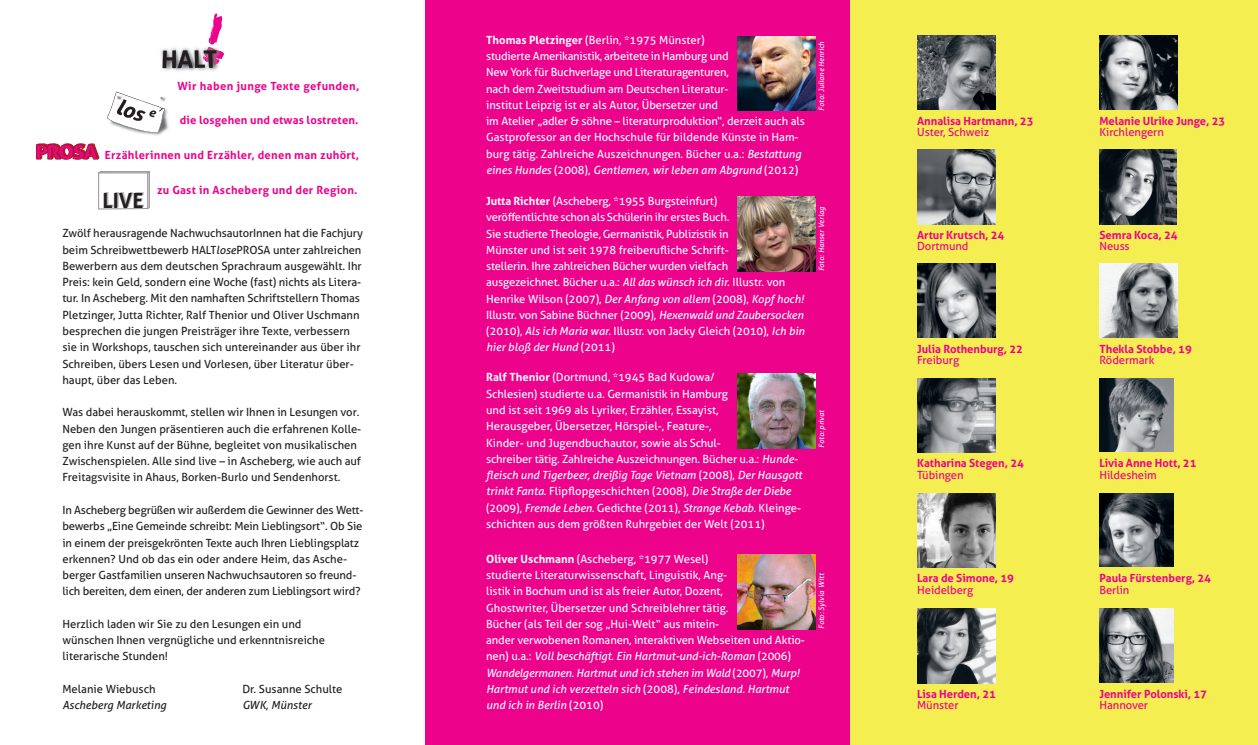
<style>
.page{position:relative;width:1258px;height:745px;background:#fff}
.page>*{position:absolute;margin:0;border:0;box-sizing:border-box;transform-origin:0 0}
.t1{font:700 20.88px "Aller";color:#231f20}
.t2{font:11.25px/16.2px "Aller";letter-spacing:-.01em;color:#fff}
.t3{font:11.25px/16.2px "Aller";letter-spacing:-.005em;color:#231f20}
.t4{font:700 11.25px "Aller";letter-spacing:-.005em;color:#ed028c}
.t5{font:11.25px "Aller";letter-spacing:-.005em;color:#ed028c}
.t6{font:700 11.25px "Aller";letter-spacing:.025em;color:#ed028c}
.t7{font:italic 11.25px "Aller";color:#231f20}
.t8{font:700 11.25px "Aller";letter-spacing:.035em;color:#ed028c}
.t9{font:italic 7.5px "Aller";color:#fff}
.s1{font-style:italic}
.s2{font-weight:700}
</style>
<div class="page">
<div style="left:425px;top:0;width:425px;height:744px;background:#ed028c"></div>
<div style="left:850px;top:0;width:408px;height:744px;background:#f4ee50"></div>
<img style="left:160px;top:50px;width:26px;height:21px">
<img style="left:186px;top:68px;width:32px;height:3px">
<svg style="left:162px;top:13px;width:62px;height:55px"></svg>
<img style="left:106px;top:118px;width:63px;height:18px">
<img style="left:165px;top:98px;width:3px;height:20px">
<svg style="left:107px;top:91px;width:58px;height:42px"></svg>
<svg style="left:36px;top:143px;width:63px;height:16px"></svg>
<img style="left:737px;top:36px;width:78px;height:74px">
<img style="left:917px;top:35px;width:78px;height:75px">
<img style="left:737px;top:197px;width:78px;height:74px">
<img style="left:737px;top:373px;width:78px;height:75px">
<img style="left:737px;top:554px;width:78px;height:74px">
<img style="left:1099px;top:35px;width:78px;height:75px">
<img style="left:917px;top:149px;width:78px;height:75px">
<img style="left:1099px;top:149px;width:78px;height:75px">
<img style="left:917px;top:378px;width:78px;height:74px">
<img style="left:917px;top:493px;width:78px;height:74px">
<img style="left:917px;top:608px;width:78px;height:74px">
<img style="left:917px;top:263px;width:78px;height:74px">
<img style="left:1099px;top:378px;width:75px;height:73px">
<img style="left:1099px;top:493px;width:75px;height:73px">
<img style="left:1099px;top:608px;width:75px;height:73px">
<img style="left:1099px;top:263px;width:78px;height:74px">
<svg style="left:99px;top:171px;width:51px;height:38px"></svg>
<img style="left:105px;top:192px;width:39px;height:15px">
<p class="t8" style="left:177px;top:81px;width:184px">Wir haben junge Texte gefunden,</p>
<p class="t4" style="left:180px;top:116px;width:180px">die losgehen und etwas lostreten.</p>
<p class="t6" style="left:105px;top:150px;width:256px">Erzählerinnen und Erzähler, denen man zuhört,</p>
<p class="t6" style="left:157px;top:185px;width:202px">zu Gast in Ascheberg und der Region.</p>
<h1 class="t1" style="left:103px;top:192px;width:42px">LIVE</h1>
<p class="t3" style="left:62px;top:226px;width:302px">Zwölf herausragende NachwuchsautorInnen hat die Fachjury beim Schreibwettbewerb HALT<span class="s1">lose</span>PROSA unter zahlreichen Bewerbern aus dem deutschen Sprach raum aus gewählt. Ihr Preis: kein Geld, sondern eine Woche (fast) nichts als Litera&shy;tur. In Ascheberg. Mit den namhaften Schrift stellern Thomas Pletzinger, Jutta Richter, Ralf Thenior und Oliver Uschmann besprechen die jungen Preisträger ihre Texte, verbessern sie in Workshops, tauschen sich untereinander aus über ihr Schreiben, übers Lesen und Vorlesen, über Literatur über&shy;haupt, über das Leben.</p>
<p class="t3" style="left:62px;top:405px;width:300px">Was dabei herauskommt, stellen wir Ihnen in Lesungen vor .<br>Neben den Jungen präsentieren auch die erfahre nen Kolle&shy;gen ihre Kunst auf der Bühne, begleitet von musika lischen Zwischenspielen. Alle sind live – in Ascheberg, wie auch auf Freitagsvisite in Ahaus, Borken- Burlo und Sendenhorst.</p>
<p class="t3" style="left:62px;top:502px;width:302px">In Ascheberg begrüßen wir außerdem die Gewinner des Wett&shy;bewerbs „Eine Gemeinde schreibt: Mein Lieblingsort“. Ob Sie in einem der preisgekrönten Texte auch Ihren Lieblings platz erkennen? Und ob das ein oder andere Heim, das Asche&shy;berger Gastfamilien unseren Nach wuchsautoren so freund&shy;lich bereiten, dem einen, der anderen zum Lieblingsort wird?</p>
<p class="t3" style="left:62px;top:616px;width:264px">Herzlich laden wir Sie zu den Lesungen ein und wünschen Ihnen vergnügliche und erkenntnisreiche literarische Stunden!</p>
<p class="t3" style="left:62px;top:681px;width:95px">Melanie Wiebusch</p>
<p class="t3" style="left:242px;top:681px;width:102px">Dr. Susanne Schulte</p>
<p class="t7" style="left:62px;top:700px;width:106px">Ascheberg Marketing</p>
<p class="t7" style="left:242px;top:700px;width:71px">GWK, Münster</p>
<p class="t2" style="left:486px;top:33px;width:320px"><span class="s2">Thomas Pletzinger</span> (Berlin, *1975 Münster)<br>studierte Amerikanistik, arbeitete in Hamburg und<br>New York für Buchverlage und Literaturagenturen,<br>nach dem Zweitstudium am Deutschen Literatur-<br>institut Leipzig ist er als Autor, Übersetzer und<br>im Atelier „adler &amp; söhne – literaturproduktion“, derzeit auch als Gastprofessor an der Hochschule für bildende Künste in Ham&shy;burg tätig. Zahlreiche Auszeichnungen. Bücher u.a.: <span class="s1">Bestattung eines Hundes</span> (2008), <span class="s1">Gentlemen, wir leben am Abgrund</span> (2012)</p>
<p class="t2" style="left:486px;top:194px;width:320px"><span class="s2">Jutta Richter</span> (Ascheberg, *1955 Burgsteinfurt)<br>veröffentlichte schon als Schülerin ihr erstes Buch.<br>Sie studierte Theologie, Germanistik, Publizistik in<br>Münster und ist seit 1978 freiberufliche Schrift-<br>stellerin. Ihre zahlreichen Bü cher wurden vielfach ausgezeichnet. Bücher u.a.: <span class="s1">All das wünsch ich dir.</span> Illustr. von Henrike Wilson (2007), <span class="s1">Der Anfang von allem</span> (2008), <span class="s1">Kopf hoch!<br></span>Illustr. von Sabine Büchner (2009), <span class="s1">Hexenwald und Zaubersocken </span>(2010), <span class="s1">Als ich Maria war.</span> Illustr. von Jacky Gleich (2010), <span class="s1">Ich bin hier bloß der Hund</span> (2011)</p>
<p class="t2" style="left:486px;top:370px;width:317px"><span class="s2">Ralf Thenior</span> (Dortmund, *1945 Bad Kudowa/<br>Schlesien) studierte u.a. Germanistik in Hamburg<br>und ist seit 1969 als Lyriker, Erzähler, Essayist,<br>Herausgeber, Übersetzer, Hörspiel-, Feature-,<br>Kinder- und Jugendbuchautor, sowie als Schul-<br>schreiber tätig. Zahlreiche Auszeichnungen. Bücher u.a.: <span class="s1">Hunde&shy;fleisch und Tigerbeer, dreißig Tage Vietnam</span> (2008), <span class="s1">Der Hausgott trinkt Fanta.</span> Flipflopgeschichten (2008), <span class="s1">Die Straße der Diebe </span>(2009), <span class="s1">Fremde Leben.</span> Gedichte (2011), <span class="s1">Strange Kebab.</span> Kleinge&shy;schichten aus dem größten Ruhrgebiet der Welt (2011)</p>
<p class="t2" style="left:486px;top:551px;width:320px"><span class="s2">Oliver Uschmann</span> (Ascheberg, *1977 Wesel)<br>studierte Literaturwissenschaft, Linguistik, Ang -<br>lis tik in Bochum und ist als freier Autor, Dozent,<br>Ghostwriter, Übersetzer und Schreiblehrer tätig.<br>Bücher (als Teil der sog „Hui-Welt“ aus mitein-<br>ander verwobenen Romanen, interaktiven Webseiten und Aktio&shy;nen) u.a.: <span class="s1">Voll beschäftigt. Ein Hartmut-und-ich-Roman</span> (2006)<br><span class="s1">Wandelgermanen. Hartmut und ich stehen im Wald</span> (2007), <span class="s1">Murp!<br>Hartmut und ich verzetteln sich</span> (2008), <span class="s1">Feindesland. Hartmut und ich in Berlin</span> (2010)</p>
<p class="t9" style="left:819px;top:110px;width:71px;rotate:-90deg">Foto: Juliane Henrich</p>
<p class="t9" style="left:819px;top:271px;width:66px;rotate:-90deg">Foto: Hanser Verlag</p>
<p class="t9" style="left:819px;top:447px;width:40px;rotate:-90deg">Foto: privat</p>
<p class="t9" style="left:819px;top:628px;width:57px;rotate:-90deg">Foto: Sylvia Witt</p>
<p class="t4" style="left:917px;top:116px;width:118px">Annalisa Hartmann, 23</p>
<p class="t5" style="left:917px;top:128px;width:73px">Uster, Schweiz</p>
<p class="t4" style="left:1099px;top:116px;width:127px">Melanie Ulrike Junge, 23</p>
<p class="t5" style="left:1099px;top:128px;width:66px">Kirchlengern</p>
<p class="t4" style="left:917px;top:230px;width:89px">Artur Krutsch, 24</p>
<p class="t5" style="left:917px;top:242px;width:53px">Dortmund</p>
<p class="t4" style="left:1099px;top:230px;width:80px">Semra Koca, 24</p>
<p class="t5" style="left:1099px;top:242px;width:32px">Neuss</p>
<p class="t4" style="left:917px;top:344px;width:107px">Julia Rothenburg, 22</p>
<p class="t5" style="left:917px;top:355px;width:44px">Freiburg</p>
<p class="t4" style="left:1099px;top:344px;width:94px">Thekla Stobbe, 19</p>
<p class="t5" style="left:1099px;top:355px;width:57px">Rödermark</p>
<p class="t4" style="left:917px;top:459px;width:108px">Katharina Stegen, 24</p>
<p class="t5" style="left:917px;top:470px;width:48px">Tübingen</p>
<p class="t4" style="left:1099px;top:459px;width:98px">Livia Anne Hott, 21</p>
<p class="t5" style="left:1099px;top:470px;width:59px">Hildesheim</p>
<p class="t4" style="left:917px;top:573px;width:98px">Lara de Simone, 19</p>
<p class="t5" style="left:917px;top:585px;width:58px">Heidelberg</p>
<p class="t4" style="left:1099px;top:573px;width:113px">Paula Fürstenberg, 24</p>
<p class="t5" style="left:1099px;top:585px;width:31px">Berlin</p>
<p class="t4" style="left:917px;top:689px;width:80px">Lisa Herden, 21</p>
<p class="t5" style="left:917px;top:700px;width:43px">Münster</p>
<p class="t4" style="left:1099px;top:689px;width:109px">Jennifer Polonski, 17</p>
<p class="t5" style="left:1099px;top:700px;width:50px">Hannover</p>
</div>
